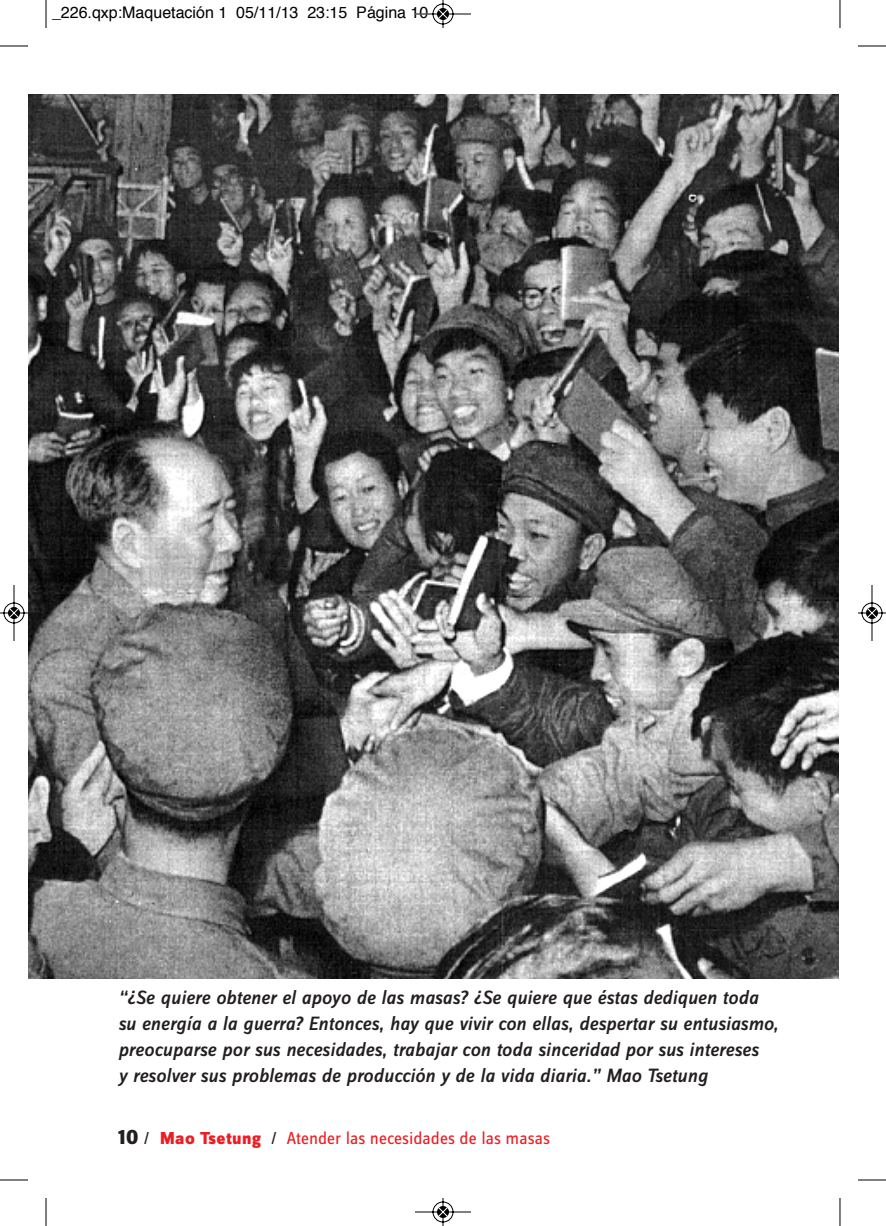
<style>
.page{position:relative;width:886px;height:1226px;background:#fff}
.page>*{position:absolute;margin:0;border:0;box-sizing:border-box;transform-origin:0 0}
.t1{font:italic 500 20px/26px "Zine Sans Dis";color:#231f20}
.t2{font:18px "Zine Sans Dis";color:#ee1d23}
.t3{font:16px "Helvetica";color:#000}
.s1{font-weight:800;font-size:22px;color:#231f20}
.s2{color:#231f20}
.s3{font-weight:800}
</style>
<div class="page">
<img style="left:28px;top:94px;width:810px;height:884px">
<svg style="left:46px;top:0;width:1px;height:28px"></svg>
<svg style="left:0;top:45px;width:28px;height:2px"></svg>
<svg style="left:839px;top:0;width:1px;height:28px"></svg>
<svg style="left:858px;top:45px;width:28px;height:2px"></svg>
<svg style="left:46px;top:1198px;width:1px;height:28px"></svg>
<svg style="left:0;top:1179px;width:28px;height:2px"></svg>
<svg style="left:839px;top:1198px;width:1px;height:28px"></svg>
<svg style="left:858px;top:1179px;width:28px;height:2px"></svg>
<svg style="left:415px;top:0;width:56px;height:28px"></svg>
<svg style="left:415px;top:1198px;width:56px;height:28px"></svg>
<svg style="left:0;top:584px;width:29px;height:58px"></svg>
<svg style="left:858px;top:585px;width:28px;height:56px"></svg>
<p class="t3" style="left:52px;top:6px;width:378px">_226.qxp:Maquetación 1 05/11/13 23:15 Página 10</p>
<p class="t1" style="left:118px;top:986px;width:661px">“¿Se quiere obtener el apoyo de las masas? ¿Se quiere que éstas dediquen toda su energía a la guerra? Entonces, hay que vivir con ellas, despertar su entusiasmo, preocuparse por sus necesidades, trabajar con toda sinceridad por sus intereses<br>y resolver sus problemas de producción y de la vida diaria.” Mao Tsetung</p>
<p class="t2" style="left:118px;top:1132px;width:433px"><span class="s1">10</span> <span class="s2">/</span> <span class="s3">Mao Tsetung</span> <span class="s2">/</span> Atender las necesidades de las masas</p>
</div>
